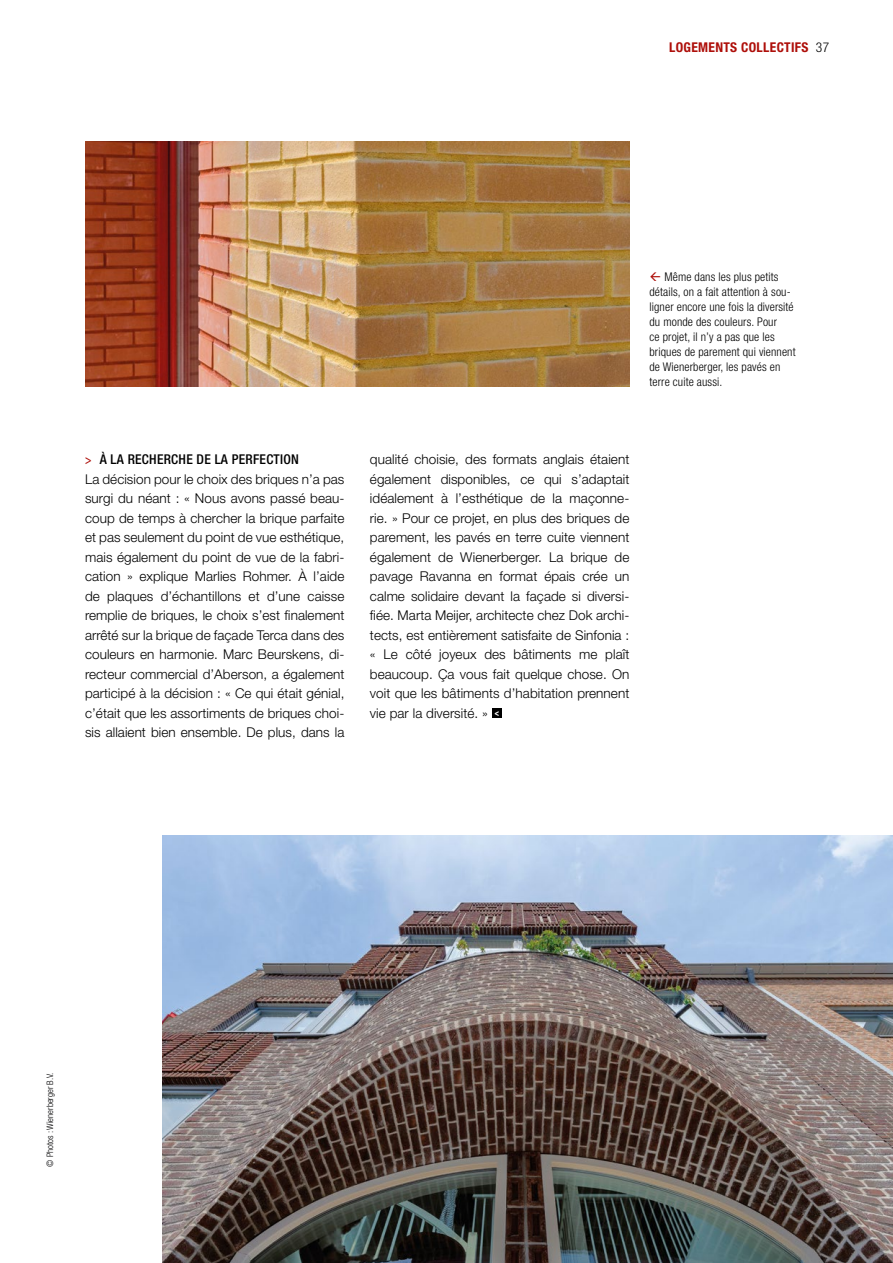
<style>
.page{position:relative;width:893px;height:1263px;background:#fff}
.page>*{position:absolute;margin:0;border:0;box-sizing:border-box;transform-origin:0 0}
.Lauf{font:300 13.5px/19.5px "Helvetica Neue LT Pro";letter-spacing:.005em;color:#000;text-align:justify}
.Zwiti{font:500 condensed 13.5px "Helvetica Neue LT Pro";letter-spacing:.02em;color:#000}
.t1{font:700 condensed 13.5px "Helvetica Neue LT Pro";letter-spacing:.025em;color:#ae0f0a}
.Bildtext{font:300 condensed 12px/15px "Helvetica Neue LT Pro";letter-spacing:.01em;color:#000}
.t2{font:300 condensed 9px "Helvetica Neue LT Pro";color:#020203}
.s1{font-weight:300;color:#000}
</style>
<div class="page">
<div style="left:492px;top:708px;width:10px;height:10px;background:#000"></div>
<img style="left:163px;top:835px;width:730px;height:428px">
<img style="left:85px;top:142px;width:544px;height:244px">
<p class="t1" style="left:669px;top:39px;width:162px">LOGEMENTS COLLECTIFS <span class="s1">37</span></p>
<p class="Bildtext" style="left:649px;top:270px;width:148px;text-indent:15px">Même dans les plus petits détails, on a fait attention à sou&shy;ligner encore une fois la diversité du monde des couleurs. Pour<br>ce projet, il n’y a pas que les briques de parement qui viennent de Wienerberger, les pavés en terre cuite aussi.</p>
<p class="Zwiti" style="left:100px;top:452px;width:201px">À LA RECHERCHE DE LA PERFECTION</p>
<p class="Lauf" style="left:85px;top:469px;width:261px">La décision pour le choix des briques n’a pas surgi du néant : « Nous avons passé beau&shy;coup de temps à chercher la brique parfaite et pas seulement du point de vue esthétique, mais également du point de vue de la fabri&shy;cation » explique Marlies Rohmer. À l’aide de plaques d’échantillons et d’une caisse remplie de briques, le choix s’est finalement arrêté sur la brique de façade Terca dans des couleurs en harmonie. Marc Beurskens, di&shy;recteur commercial d’Aberson, a également participé à la décision : « Ce qui était génial, c’était que les assortiments de briques choi&shy;sis allaient bien ensemble. De plus, dans la</p>
<p class="Lauf" style="left:370px;top:450px;width:261px">qualité choisie, des formats anglais étaient également disponibles, ce qui s’adaptait idéalement à l’esthétique de la maçonne&shy;rie. » Pour ce projet, en plus des briques de parement, les pavés en terre cuite viennent également de Wienerberger. La brique de pavage Ravanna en format épais crée un calme solidaire devant la façade si diversi&shy;fiée. Marta Meijer, architecte chez Dok archi&shy;tects, est entièrement satisfaite de Sinfonia : « Le côté joyeux des bâtiments me plaît beaucoup. Ça vous fait quelque chose. On voit que les bâtiments d’habitation prennent vie par la diversité. »</p>
<p class="t2" style="left:45px;top:1166px;width:96px;rotate:-90deg">© Photos : Wienerberger B.V.</p>
</div>
